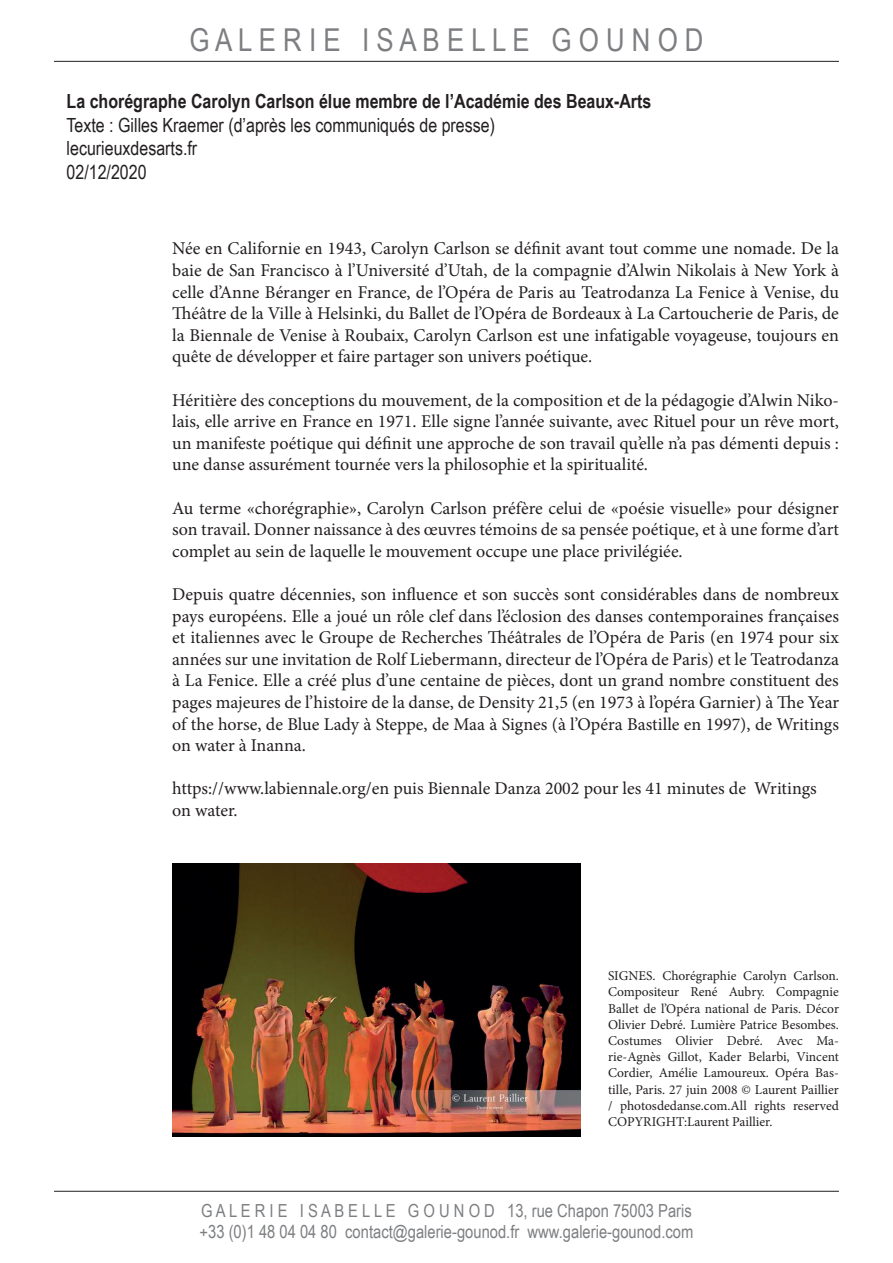
<style>
.page{position:relative;width:893px;height:1263px;background:#fff}
.page>*{position:absolute;margin:0;border:0;box-sizing:border-box;transform-origin:0 0}
.t1{font:31.5px "Arial Narrow";color:#7c7e81}
.t2{font:19.5px/23.4px "Arial Narrow";color:#231f20}
.t3{font:700 19.5px "Arial Narrow";color:#231f20}
.t4{font:18px/21.6px "Minion Pro";color:#231f20;text-align:justify}
.t5{font:18px/21.6px "Arial Narrow";color:#7c7e81}
.t6{font:13.5px/16.2px "Minion Pro";color:#231f20;text-align:justify}
</style>
<div class="page">
<hr style="left:54px;top:61px;width:785px;height:1px;background:#231f20">
<hr style="left:54px;top:1191px;width:785px;height:1px;background:#231f20">
<img style="left:172px;top:863px;width:408px;height:274px">
<h1 class="t1" style="left:189px;top:16px;width:516px">G A L E R I E I S A B E L L E G O U N O D</h1>
<p class="t3" style="left:67px;top:87px;width:586px">La chorégraphe Carolyn Carlson élue membre de l’Académie des Beaux-Arts</p>
<p class="t2" style="left:67px;top:113px;width:430px">Texte : Gilles Kraemer (d’après les communiqués de presse) lecurieuxdesarts.fr<br>02/12/2020</p>
<p class="t4" style="left:172px;top:238px;width:668px">Née en Californie en 1943, Carolyn Carlson se définit avant tout comme une nomade. De la baie de San Francisco à l’Université d’Utah, de la compagnie d’Alwin Nikolais à New York à celle d’Anne Béranger en France, de l’Opéra de Paris au Teatrodanza La Fenice à Venise, du Théâtre de la Ville à Helsinki, du Ballet de l’Opéra de Bordeaux à La Cartoucherie de Paris, de la Biennale de Venise à Roubaix, Carolyn Carlson est une infatigable voyageuse, toujours en quête de développer et faire partager son univers poétique.</p>
<p class="t4" style="left:172px;top:389px;width:668px">Héritière des conceptions du mouvement, de la composition et de la pédagogie d’Alwin Niko&shy;lais, elle arrive en France en 1971. Elle signe l’année suivante, avec Rituel pour un rêve mort, un manifeste poétique qui définit une approche de son travail qu’elle n’a pas démenti depuis : une danse assurément tournée vers la philosophie et la spiritualité.</p>
<p class="t4" style="left:172px;top:497px;width:668px">Au terme «chorégraphie», Carolyn Carlson préfère celui de «poésie visuelle» pour désigner son travail. Donner naissance à des œuvres témoins de sa pensée poétique, et à une forme d’art complet au sein de laquelle le mouvement occupe une place privilégiée.</p>
<p class="t4" style="left:172px;top:584px;width:668px">Depuis quatre décennies, son influence et son succès sont considérables dans de nombreux pays européens. Elle a joué un rôle clef dans l’éclosion des danses contemporaines françaises et italiennes avec le Groupe de Recherches Théâtrales de l’Opéra de Paris (en 1974 pour six années sur une invitation de Rolf Liebermann, directeur de l’Opéra de Paris) et le Teatrodanza à La Fenice. Elle a créé plus d’une centaine de pièces, dont un grand nombre constituent des pages majeures de l’histoire de la danse, de Density 21,5 (en 1973 à l’opéra Garnier) à The Year of the horse, de Blue Lady à Steppe, de Maa à Signes (à l’Opéra Bastille en 1997), de Writings on water à Inanna.</p>
<p class="t4" style="left:172px;top:778px;width:646px">https://www.labiennale.org/en puis Biennale Danza 2002 pour les 41 minutes de Writings on water.</p>
<p class="t6" style="left:608px;top:968px;width:232px">SIGNES. Chorégraphie Carolyn Carlson.<br>Compositeur René Aubry. Compagnie Ballet de l’Opéra national de Paris. Décor Olivier Debré. Lumière Patrice Besombes.<br>Costumes Olivier Debré. Avec Ma&shy;rie-Agnès Gillot, Kader Belarbi, Vincent Cordier, Amélie Lamoureux. Opéra Bas&shy;tille, Paris. 27 juin 2008 © Laurent Paillier / photosdedanse.com.All rights reserved COPYRIGHT:Laurent Paillier.</p>
<p class="t5" style="left:200px;top:1199px;width:495px">G A L E R I E I S A B E L L E G O U N O D 13, rue Chapon 75003 Paris +33 (0)1 48 04 04 80 contact@galerie-gounod.fr www.galerie-gounod.com</p>
</div>
